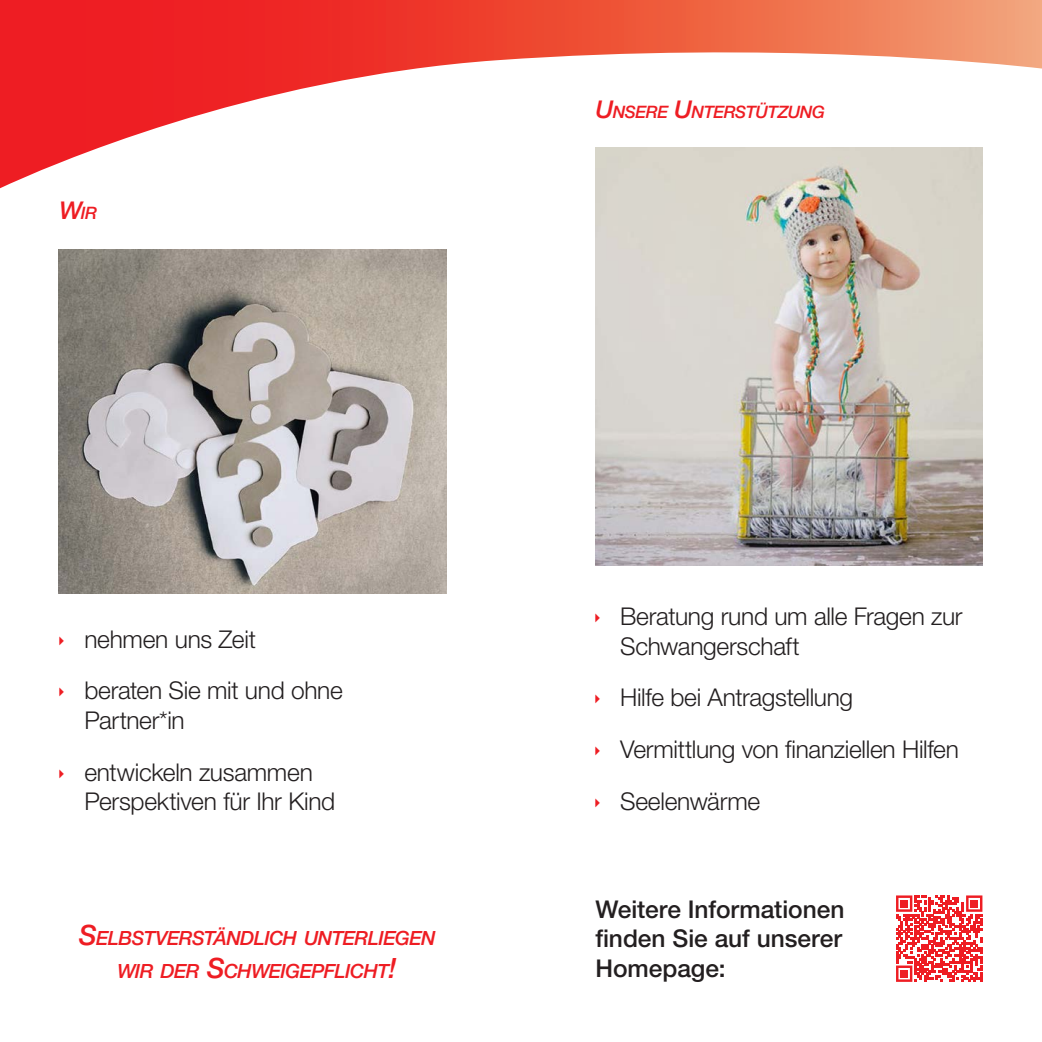
<style>
.page{position:relative;width:1042px;height:1042px;background:#fff}
.page>*{position:absolute;margin:0;border:0;box-sizing:border-box;transform-origin:0 0}
.t1{font:300 24.5px/51.8px "Helvetica Neue LT Std";letter-spacing:-.01em;color:#231f20}
.t2{font:500 24.5px/29.4px "Helvetica Neue LT Std";color:#231f20;text-align:justify}
.t3{font:italic 500 19.6px/33.6px "Helvetica Neue LT Std";letter-spacing:-.03em;color:#ee1d23;text-align:center}
.t4{font:italic 500 17.15px "Helvetica Neue LT Std";letter-spacing:-.025em;color:#ee1d23}
.s1{font-size:24.5px}
.s2{font-size:28px}
</style>
<div class="page">
<svg style="left:0;top:0;width:1042px;height:188px"></svg>
<svg style="left:896px;top:895px;width:86px;height:87px"></svg>
<div style="left:900px;top:900px;width:7px;height:7px;background:#ee1d23"></div>
<div style="left:971px;top:900px;width:7px;height:7px;background:#ee1d23"></div>
<div style="left:900px;top:970px;width:7px;height:7px;background:#ee1d23"></div>
<img style="left:596px;top:148px;width:386px;height:417px">
<img style="left:59px;top:250px;width:387px;height:344px">
<p class="t4" style="left:60px;top:203px;width:39px"><span class="s1">W</span>IR</p>
<p class="t1" style="left:84px;top:612px;width:260px">nehmen uns Zeit<br>beraten Sie mit und ohne</p>
<p class="t1" style="left:84px;top:693px;width:230px">Partner*in<br>entwickeln zusammen</p>
<p class="t1" style="left:84px;top:775px;width:252px">Perspektiven für Ihr Kind</p>
<p class="t3" style="left:79px;top:920px;width:358px"><span class="s2">S</span>ELBSTVERSTÄNDLICH UNTERLIEGEN<br>WIR DER <span class="s2">S</span>CHWEIGEPFLICHT<span class="s2">!</span></p>
<p class="t4" style="left:595px;top:102px;width:231px"><span class="s1">U</span>NSERE <span class="s1">U</span>NTERSTÜTZUNG</p>
<p class="t1" style="left:620px;top:601px;width:344px;line-height:29.4px">Beratung rund um alle Fragen zur<br>Schwangerschaft</p>
<p class="t1" style="left:620px;top:671px;width:340px">Hilfe bei Antragstellung<br>Vermittlung von finanziellen Hilfen<br>Seelenwärme</p>
<p class="t2" style="left:595px;top:894px;width:250px">Weitere Informationen finden Sie auf unserer Homepage:</p>
</div>
